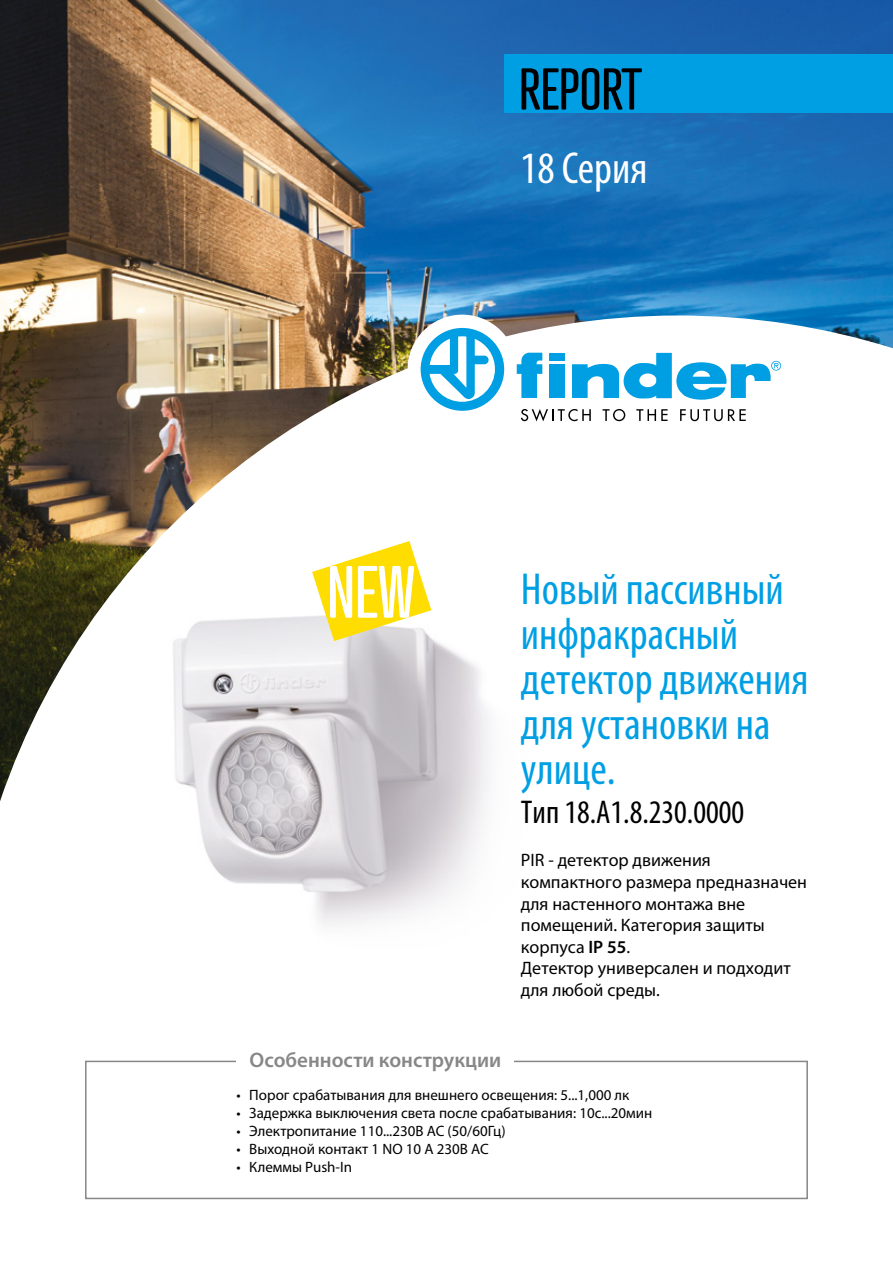
<style>
.page{position:relative;width:893px;height:1263px;background:#fff}
.page>*{position:absolute;margin:0;border:0;box-sizing:border-box;transform-origin:0 0}
.t1{font:57px "Atrament Std";color:#000}
.t2{font:condensed 45px/45px "Myriad Pro";color:#009fe3}
.t3{font:condensed 45px "Myriad Pro";color:#fff}
.t4{font:condensed 33px "Myriad Pro";color:#000}
.t5{font:600 21px "Myriad Pro";color:#878787}
.t6{font:18px/21.6px "Myriad Pro";color:#000}
.t7{font:15px "Myriad Pro";color:#000}
.s1{font-weight:600}
</style>
<div class="page">
<img style="left:197px;top:801px;width:287px;height:124px">
<img style="left:0;top:0;width:893px;height:801px">
<div style="left:504px;top:54px;width:389px;height:58px;background:#009fe3"></div>
<div style="left:85px;top:1061px;width:723px;height:138px;border:2px solid #878787"></div>
<div style="left:408px;top:315px;width:109px;height:109px;background:#fff;border-radius:50%"></div>
<svg style="left:421px;top:328px;width:83px;height:83px"></svg>
<svg style="left:572px;top:353px;width:209px;height:47px"></svg>
<svg style="left:517px;top:353px;width:25px;height:45px"></svg>
<div style="left:549px;top:364px;width:15px;height:34px;background:#009fe3"></div>
<div style="left:549px;top:353px;width:15px;height:7px;background:#009fe3"></div>
<svg style="left:521px;top:409px;width:70px;height:12px"></svg>
<svg style="left:603px;top:409px;width:22px;height:12px"></svg>
<svg style="left:636px;top:409px;width:32px;height:12px"></svg>
<svg style="left:680px;top:409px;width:66px;height:12px"></svg>
<div style="left:237px;top:1051px;width:277px;height:16px;background:#fff"></div>
<h1 class="t1" style="left:519px;top:53px;width:124px">REPORT</h1>
<h2 class="t3" style="left:520px;top:140px;width:129px">18 Cepия</h2>
<h3 class="t5" style="left:250px;top:1046px;width:253px">Особенности конструкции</h3>
<h2 class="t2" style="left:521px;top:566px;width:289px">Новый пассивный инфракрасный детектор движения для установки на улице.</h2>
<h3 class="t4" style="left:521px;top:792px;width:225px">Тип 18.A1.8.230.0000</h3>
<p class="t6" style="left:521px;top:849px;width:288px">PIR - детектор движения компактного размера предназначен для настенного монтажа вне помещений. Категория защиты корпуса <span class="s1">IP 55</span>.<br>Детектор универсален и подходит для любой среды.</p>
<p class="t7" style="left:237px;top:1085px;width:394px">• Порог срабатывания для внешнего освещения: 5...1,000 лк</p>
<p class="t7" style="left:237px;top:1103px;width:417px">• Задержка выключения света после срабатывания: 10с...20мин</p>
<p class="t7" style="left:237px;top:1121px;width:271px">• Электропитание 110...230В AC (50/60Гц)</p>
<p class="t7" style="left:237px;top:1139px;width:254px">• Выходной контакт 1 NO 10 A 230В AC</p>
<p class="t7" style="left:237px;top:1157px;width:117px">• Клеммы Push-In</p>
</div>
